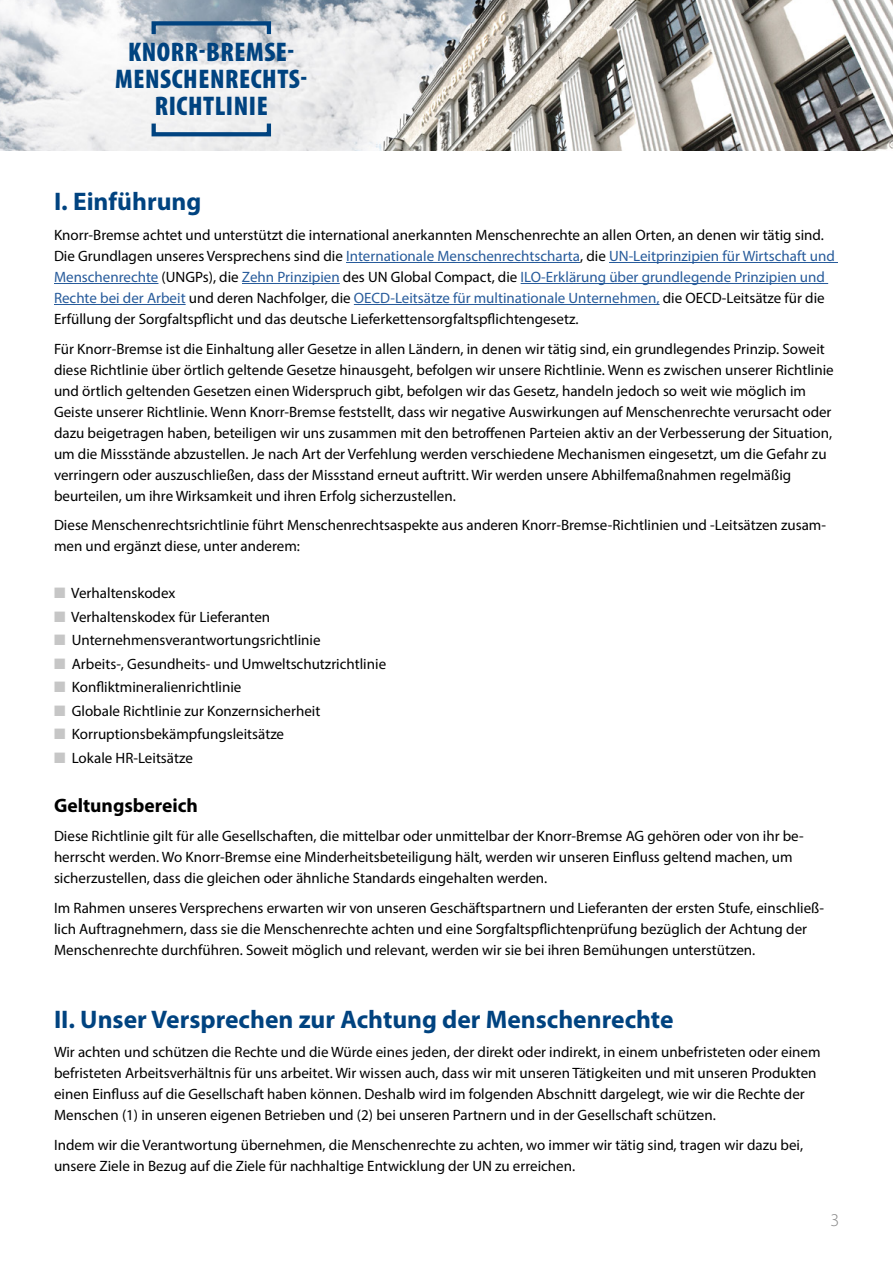
<style>
.page{position:relative;width:893px;height:1263px;background:#fff}
.page>*{position:absolute;margin:0;border:0;box-sizing:border-box;transform-origin:0 0}
.t1{font:900 condensed 27px/27px "Myriad Pro";letter-spacing:.02em;color:#004380;text-align:center}
.t2{font:700 25.5px "Myriad Pro";color:#004380}
.t3{font:700 19.5px "Myriad Pro";color:#000}
.t4{font:300 18px "Myriad Pro";color:#878787}
.t5{font:15px/21px "Myriad Pro";color:#000}
.s1{color:#275b9b}
.s2{color:#c6c6c6}
</style>
<div class="page">
<img style="left:0;top:0;width:893px;height:151px">
<hr style="left:346px;top:262px;width:234px;height:1px;background:#275b9b">
<hr style="left:609px;top:262px;width:229px;height:1px;background:#275b9b">
<hr style="left:54px;top:283px;width:104px;height:1px;background:#275b9b">
<hr style="left:242px;top:283px;width:98px;height:1px;background:#275b9b">
<hr style="left:521px;top:283px;width:307px;height:1px;background:#275b9b">
<hr style="left:54px;top:304px;width:132px;height:1px;background:#275b9b">
<hr style="left:354px;top:304px;width:305px;height:1px;background:#275b9b">
<div style="left:152px;top:121px;width:119px;height:15px;border:4px solid #004380"></div>
<div style="left:152px;top:21px;width:119px;height:15px;border:4px solid #004380"></div>
<h1 class="t1" style="left:115px;top:38px;width:194px">KNORR-BREMSE-<br>MENSCHENRECHTS-<br>RICHTLINIE</h1>
<h2 class="t2" style="left:54px;top:185px;width:149px">I. Einführung</h2>
<p class="t5" style="left:54px;top:224px;width:782px">Knorr-Bremse achtet und unterstützt die international anerkannten Menschenrechte an allen Orten, an denen wir tätig sind.<br>Die Grundlagen unseres Versprechens sind die <span class="s1">Internationale Menschenrechtscharta</span>, die <span class="s1">UN-Leitprinzipien für Wirtschaft und Menschenrechte</span> (UNGPs), die <span class="s1">Zehn Prinzipien</span> des UN Global Compact, die <span class="s1">ILO-Erklärung über grundlegende Prinzipien und Rechte bei der Arbeit</span> und deren Nachfolger, die <span class="s1">OECD-Leitsätze für multinationale Unternehmen,</span> die OECD-Leitsätze für die Erfüllung der Sorgfaltspflicht und das deutsche Lieferkettensorgfaltspflichtengesetz.</p>
<p class="t5" style="left:54px;top:338px;width:781px">Für Knorr-Bremse ist die Einhaltung aller Gesetze in allen Ländern, in denen wir tätig sind, ein grundlegendes Prinzip. Soweit diese Richtlinie über örtlich geltende Gesetze hinausgeht, befolgen wir unsere Richtlinie. Wenn es zwischen unserer Richtlinie und örtlich geltenden Gesetzen einen Widerspruch gibt, befolgen wir das Gesetz, handeln jedoch so weit wie möglich im Geiste unserer Richtlinie. Wenn Knorr-Bremse feststellt, dass wir negative Auswirkungen auf Menschenrechte verursacht oder dazu beigetragen haben, beteiligen wir uns zusammen mit den betroffenen Parteien aktiv an der Verbesserung der Situation, um die Missstände abzustellen. Je nach Art der Verfehlung werden verschiedene Mechanismen eingesetzt, um die Gefahr zu verringern oder auszuschließen, dass der Missstand erneut auftritt. Wir werden unsere Abhilfemaßnahmen regelmäßig beurteilen, um ihre Wirksamkeit und ihren Erfolg sicherzustellen.</p>
<p class="t5" style="left:54px;top:514px;width:774px">Diese Menschenrechtsrichtlinie führt Menschenrechtsaspekte aus anderen Knorr-Bremse-Richtlinien und -Leitsätzen zusam&shy;men und ergänzt diese, unter anderem:</p>
<p class="t5" style="left:54px;top:582px;width:123px"><span class="s2">■</span> Verhaltenskodex</p>
<p class="t5" style="left:54px;top:606px;width:218px"><span class="s2">■</span> Verhaltenskodex für Lieferanten</p>
<p class="t5" style="left:54px;top:629px;width:268px"><span class="s2">■</span> Unternehmensverantwortungsrichtlinie</p>
<p class="t5" style="left:54px;top:653px;width:334px"><span class="s2">■</span> Arbeits-, Gesundheits- und Umweltschutzrichtlinie</p>
<p class="t5" style="left:54px;top:676px;width:189px"><span class="s2">■</span> Konfliktmineralienrichtlinie</p>
<p class="t5" style="left:54px;top:700px;width:268px"><span class="s2">■</span> Globale Richtlinie zur Konzernsicherheit</p>
<p class="t5" style="left:54px;top:723px;width:232px"><span class="s2">■</span> Korruptionsbekämpfungsleitsätze</p>
<p class="t5" style="left:54px;top:747px;width:140px"><span class="s2">■</span> Lokale HR-Leitsätze</p>
<h3 class="t3" style="left:54px;top:792px;width:146px">Geltungsbereich</h3>
<p class="t5" style="left:54px;top:825px;width:751px">Diese Richtlinie gilt für alle Gesellschaften, die mittelbar oder unmittelbar der Knorr-Bremse AG gehören oder von ihr be&shy;herrscht werden. Wo Knorr-Bremse eine Minderheitsbeteiligung hält, werden wir unseren Einfluss geltend machen, um sicherzustellen, dass die gleichen oder ähnliche Standards eingehalten werden.</p>
<p class="t5" style="left:54px;top:897px;width:772px">Im Rahmen unseres Versprechens erwarten wir von unseren Geschäftspartnern und Lieferanten der ersten Stufe, einschließ&shy;lich Auftragnehmern, dass sie die Menschenrechte achten und eine Sorgfaltspflichtenprüfung bezüglich der Achtung der<br>Menschenrechte durchführen. Soweit möglich und relevant, werden wir sie bei ihren Bemühungen unterstützen.</p>
<h2 class="t2" style="left:54px;top:1002px;width:621px">II. Unser Versprechen zur Achtung der Menschenrechte</h2>
<p class="t5" style="left:54px;top:1041px;width:768px">Wir achten und schützen die Rechte und die Würde eines jeden, der direkt oder indirekt, in einem unbefristeten oder einem befristeten Arbeitsverhältnis für uns arbeitet. Wir wissen auch, dass wir mit unseren Tätigkeiten und mit unseren Produkten einen Einfluss auf die Gesellschaft haben können. Deshalb wird im folgenden Abschnitt dargelegt, wie wir die Rechte der Menschen (1) in unseren eigenen Betrieben und (2) bei unseren Partnern und in der Gesellschaft schützen.</p>
<p class="t5" style="left:54px;top:1134px;width:751px">Indem wir die Verantwortung übernehmen, die Menschenrechte zu achten, wo immer wir tätig sind, tragen wir dazu bei, unsere Ziele in Bezug auf die Ziele für nachhaltige Entwicklung der UN zu erreichen.</p>
<p class="t4" style="left:831px;top:1209px;width:10px">3</p>
</div>
